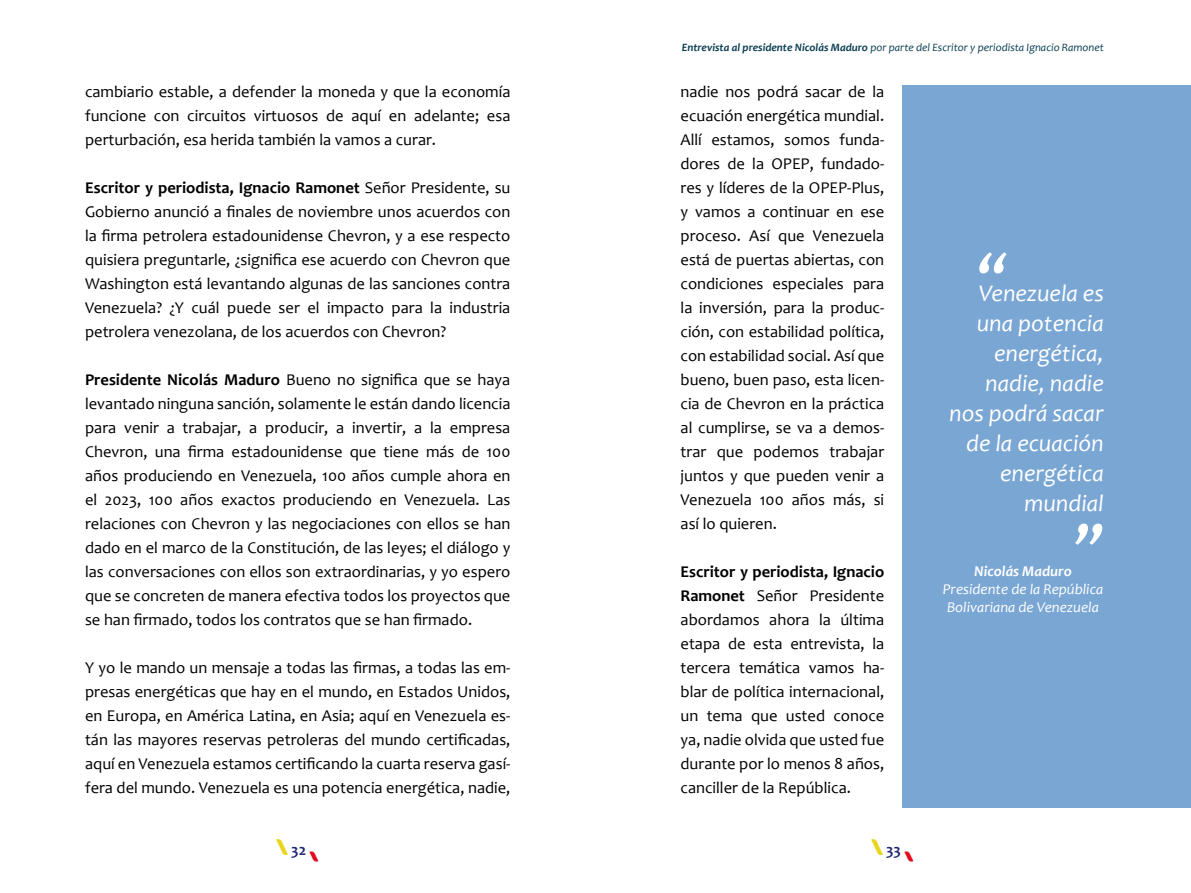
<style>
.page{position:relative;width:1191px;height:893px;background:#fff}
.page>*{position:absolute;margin:0;border:0;box-sizing:border-box;transform-origin:0 0}
.t1{font:italic 700 60px "Candara";color:#fff}
.t2{font:italic 24px/30px "Candara";color:#fff;text-align:right}
.t3{font:16.5px/24px "Candara";color:#000;text-align:justify}
.t4{font:700 15.75px "Candara";color:#202873}
.t5{font:italic 15px/18px "Candara";color:#fff}
.t6{font:italic 700 15px "Candara";color:#fff}
.t7{font:italic 11.25px "Candara";color:#0a3e51}
.s1{font-weight:700}
</style>
<div class="page">
<img style="left:277px;top:839px;width:41px;height:23px">
<img style="left:872px;top:839px;width:41px;height:23px">
<div style="left:902px;top:86px;width:289px;height:722px;background:#7aa6d4"></div>
<p class="t3" style="left:85px;top:79px;width:427px">cambiario estable, a defender la moneda y que la economía funcione con circuitos virtuosos de aquí en adelante; esa perturbación, esa herida también la vamos a curar.</p>
<p class="t3" style="left:85px;top:175px;width:427px"><span class="s1">Escritor y periodista, Ignacio Ramonet</span> Señor Presidente, su Gobierno anunció a finales de noviembre unos acuerdos con la firma petrolera estadounidense Chevron, y a ese respecto quisiera preguntarle, ¿significa ese acuerdo con Chevron que Washington está levantando algunas de las sanciones contra Venezuela? ¿Y cuál puede ser el impacto para la industria petrolera venezolana, de los acuerdos con Chevron?</p>
<p class="t3" style="left:85px;top:368px;width:427px"><span class="s1">Presidente Nicolás Maduro</span> Bueno no significa que se haya levantado ninguna sanción, solamente le están dando licencia para venir a trabajar, a producir, a invertir, a la empresa Chevron, una firma estadounidense que tiene más de 100 años produciendo en Venezuela, 100 años cumple ahora en el 2023, 100 años exactos produciendo en Venezuela. Las relaciones con Chevron y las negociaciones con ellos se han dado en el marco de la Constitución, de las leyes; el diálogo y las conversaciones con ellos son extraordinarias, y yo espero que se concreten de manera efectiva todos los proyectos que se han firmado, todos los contratos que se han firmado.</p>
<p class="t3" style="left:85px;top:656px;width:427px">Y yo le mando un mensaje a todas las firmas, a todas las em&shy;presas energéticas que hay en el mundo, en Estados Unidos, en Europa, en América Latina, en Asia; aquí en Venezuela es&shy;tán las mayores reservas petroleras del mundo certificadas, aquí en Venezuela estamos certificando la cuarta reserva gasí&shy;fera del mundo. Venezuela es una potencia energética, nadie,</p>
<p class="t7" style="left:681px;top:40px;width:424px"><span class="s1">Entrevista al presidente Nicolás Maduro</span> por parte del Escritor y periodista Ignacio Ramonet</p>
<p class="t3" style="left:680px;top:80px;width:205px">nadie nos podrá sacar de la ecuación energética mundial.<br>Allí estamos, somos funda&shy;dores de la OPEP, fundado&shy;res y líderes de la OPEP-Plus, y vamos a continuar en ese proceso. Así que Venezuela está de puertas abiertas, con condiciones especiales para la inversión, para la produc&shy;ción, con estabilidad política, con estabilidad social. Así que bueno, buen paso, esta licen&shy;cia de Chevron en la práctica al cumplirse, se va a demos&shy;trar que podemos trabajar juntos y que pueden venir a Venezuela 100 años más, si así lo quieren.</p>
<p class="t3" style="left:680px;top:560px;width:205px"><span class="s1">Escritor y periodista, Ignacio Ramonet</span> Señor Presidente abordamos ahora la última etapa de esta entrevista, la tercera temática vamos ha&shy;blar de política internacional, un tema que usted conoce ya, nadie olvida que usted fue durante por lo menos 8 años, canciller de la República.</p>
<p class="t6" style="left:974px;top:562px;width:99px">Nicolás Maduro</p>
<h1 class="t1" style="left:977px;top:237px;width:32px">“</h1>
<h2 class="t2" style="left:949px;top:278px;width:156px">Venezuela es una potencia energética, nadie, nadie nos podrá sacar de la ecuación energética mundial</h2>
<h1 class="t1" style="left:1073px;top:508px;width:32px">”</h1>
<p class="t5" style="left:942px;top:580px;width:162px">Presidente de la República<br>Bolivariana de Venezuela</p>
<p class="t4" style="left:291px;top:840px;width:16px">32</p>
<p class="t4" style="left:886px;top:840px;width:16px">33</p>
</div>
